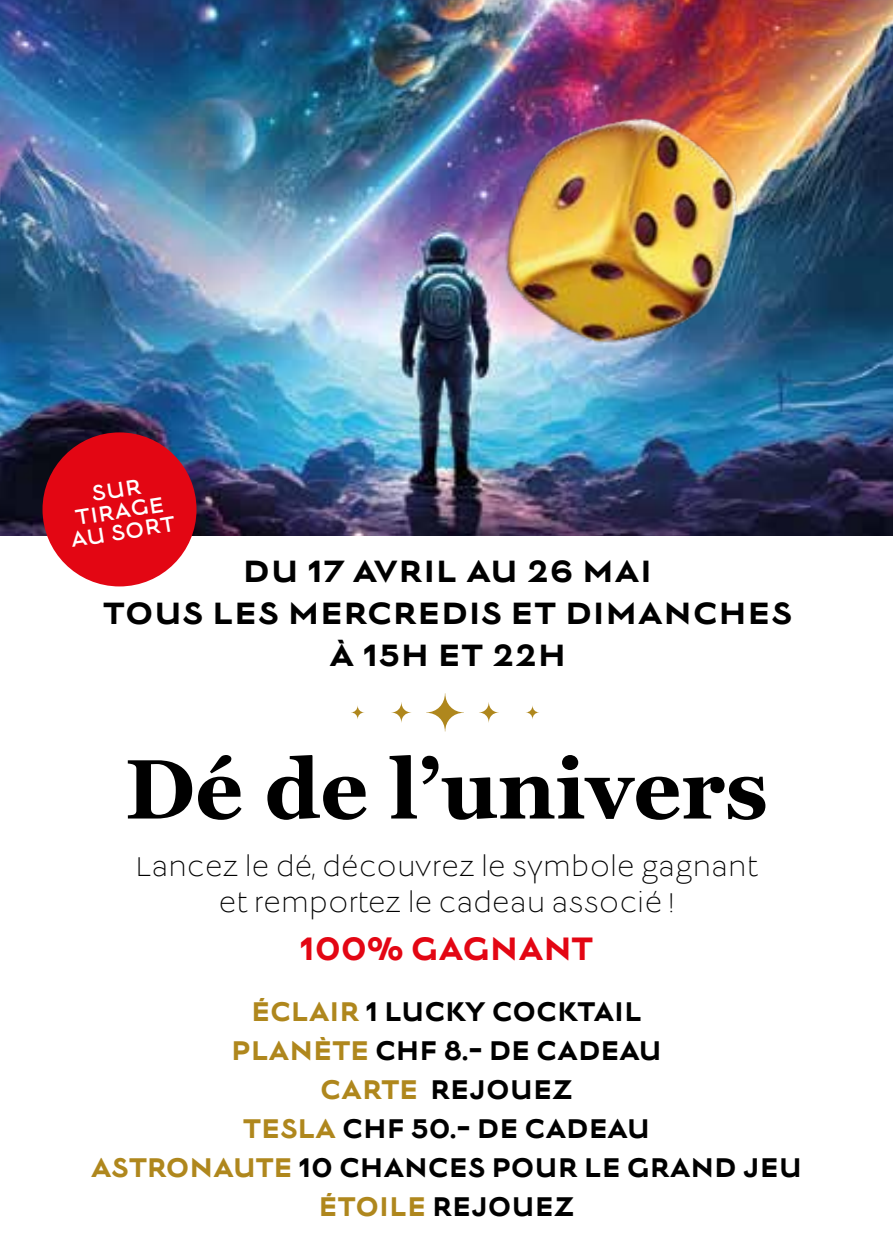
<style>
.page{position:relative;width:893px;height:1259px;background:#fff}
.page>*{position:absolute;margin:0;border:0;box-sizing:border-box;transform-origin:0 0}
.t1{font:700 84px "Georgia";color:#000}
.t2{font:700 36px "Lucien";color:#e30613}
.t3{font:700 34.2px/42px "Lucien";letter-spacing:.02em;color:#000;text-align:center;scale:1.05 1}
.t4{font:700 30px/39px "Lucien";color:#000;text-align:center}
.t5{font:300 30px/36px "Lucien";color:#000;text-align:center}
.t6{font:24px/21px "Lucien";color:#fff;text-align:center}
.s1{color:#af871d}
</style>
<div class="page">
<img style="left:0;top:0;width:893px;height:536px">
<svg style="left:426px;top:693px;width:38px;height:38px"></svg>
<svg style="left:391px;top:702px;width:20px;height:20px"></svg>
<svg style="left:479px;top:702px;width:20px;height:20px"></svg>
<svg style="left:351px;top:705px;width:13px;height:14px"></svg>
<svg style="left:526px;top:705px;width:13px;height:14px"></svg>
<div style="left:43px;top:432px;width:154px;height:154px;background:#e30613;border-radius:50%"></div>
<img style="left:0;top:274px;width:65px;height:133px">
<img style="left:471px;top:78px;width:286px;height:290px">
<p class="t6" style="left:63px;top:489px;width:107px;rotate:-9deg">SUR<br>TIRAGE<br>AU SORT</p>
<p class="t3" style="left:103px;top:552px;width:658px">DU 17 AVRIL AU 26 MAI<br>TOUS LES MERCREDIS ET DIMANCHES<br>À 15H ET 22H</p>
<h1 class="t1" style="left:125px;top:726px;width:645px">Dé de l’univers</h1>
<p class="t5" style="left:135px;top:850px;width:624px">Lancez le dé, découvrez le symbole gagnant et remportez le cadeau associé !</p>
<p class="t2" style="left:299px;top:931px;width:295px">100% GAGNANT</p>
<p class="t4" style="left:91px;top:994px;width:713px"><span class="s1">ÉCLAIR</span> 1 LUCKY COCKTAIL<br><span class="s1">PLANÈTE</span> CHF 8.- DE CADEAU<br><span class="s1">CARTE</span> REJOUEZ<br><span class="s1">TESLA</span> CHF 50.- DE CADEAU<br><span class="s1">ASTRONAUTE</span> 10 CHANCES POUR LE GRAND JEU<br><span class="s1">ÉTOILE</span> REJOUEZ</p>
</div>
